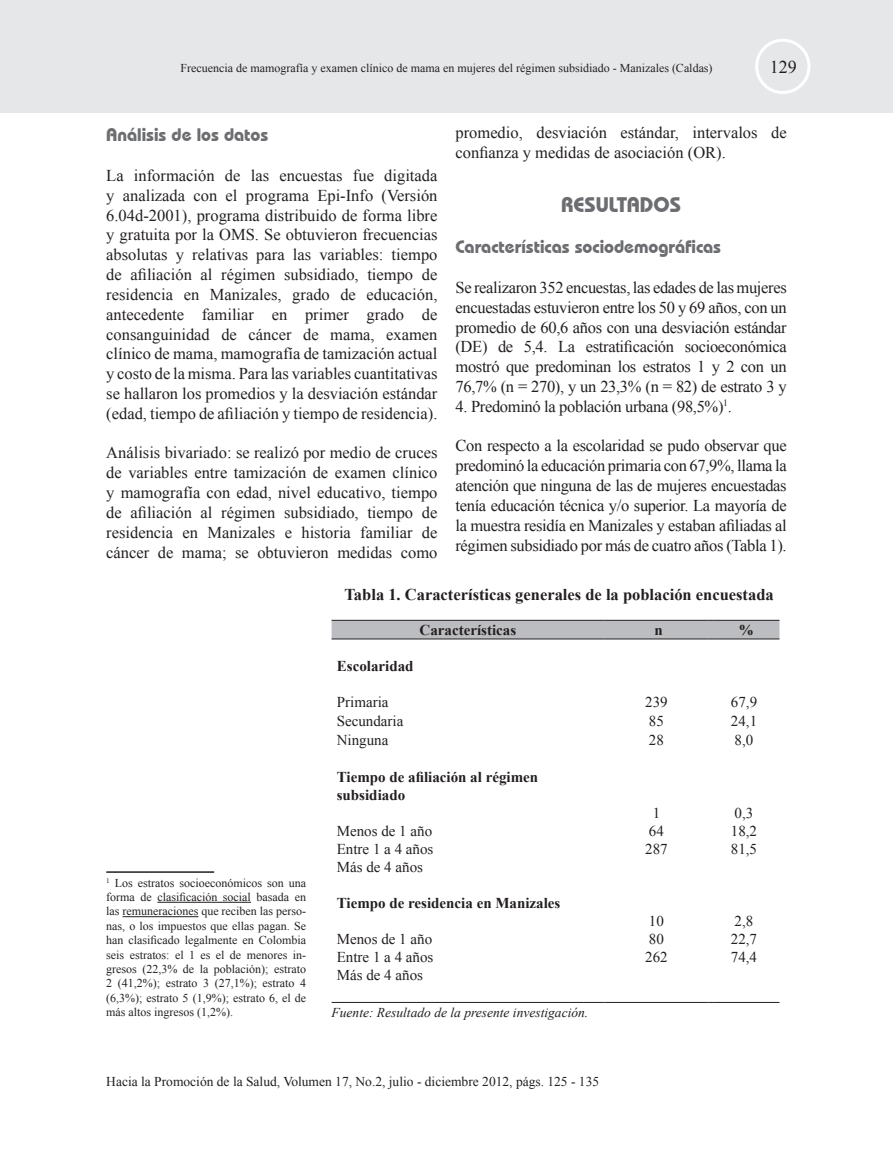
<style>
.page{position:relative;width:893px;height:1149px;background:#fff}
.page>*{position:absolute;margin:0;border:0;box-sizing:border-box;transform-origin:0 0}
.t1{font:700 21px "Bauhaus IT Cby BT";color:#6c6d70}
.t2{font:700 18px "Bauhaus IT Cby BT";color:#6c6d70}
.t3{font:18px "Times New Roman";color:#231f20}
.t4{font:16.5px/19.8px "Times New Roman";color:#231f20;text-align:justify}
.t5{font:700 16.5px "Times New Roman";color:#231f20}
.t6{font:16.5px "Times New Roman";letter-spacing:-.02em;color:#231f20}
.t7{font:15px/18px "Times New Roman";color:#231f20}
.t8{font:700 15px/18px "Times New Roman";color:#231f20}
.t9{font:13.5px "Times New Roman";color:#231f20}
.t10{font:italic 13.5px "Times New Roman";color:#231f20}
.t11{font:12px/14.4px "Times New Roman";color:#231f20;text-align:justify}
</style>
<div class="page">
<div style="left:0;top:0;width:893px;height:113px;background:#e6e7e9"></div>
<div style="left:755px;top:39px;width:55px;height:55px;border:3px solid #fff;border-radius:50%"></div>
<hr style="left:106px;top:871px;width:108px;height:1px;background:#231f20">
<hr style="left:157px;top:901px;width:94px;height:1px;background:#231f20">
<hr style="left:123px;top:916px;width:75px;height:1px;background:#231f20">
<svg style="left:332px;top:619px;width:447px;height:20px;background:#b3b4b7"></svg>
<hr style="left:713px;top:638px;width:66px;height:1px;background:#231f20">
<hr style="left:332px;top:1001px;width:272px;height:1px;background:#231f20">
<hr style="left:604px;top:1001px;width:105px;height:1px;background:#231f20">
<hr style="left:713px;top:1001px;width:66px;height:1px;background:#231f20">
<p class="t11" style="left:180px;top:61px;width:534px">Frecuencia de mamografía y examen clínico de mama en mujeres del régimen subsidiado - Manizales (Caldas)</p>
<p class="t3" style="left:770px;top:55px;width:28px">129</p>
<p class="t2" style="left:106px;top:124px;width:164px">Análisis de los datos</p>
<p class="t4" style="left:106px;top:165px;width:333px">La información de las encuestas fue digitada y analizada con el programa Epi-Info (Versión 6.04d-2001), programa distribuido de forma libre y gratuita por la OMS. Se obtuvieron frecuencias absolutas y relativas para las variables: tiempo de afiliación al régimen subsidiado, tiempo de residencia en Manizales, grado de educación, antecedente familiar en primer grado de consanguinidad de cáncer de mama, examen clínico de mama, mamografía de tamización actual y costo de la misma. Para las variables cuantitativas se hallaron los promedios y la desviación estándar (edad, tiempo de afiliación y tiempo de residencia).</p>
<p class="t4" style="left:106px;top:442px;width:333px">Análisis bivariado: se realizó por medio de cruces de variables entre tamización de examen clínico y mamografía con edad, nivel educativo, tiempo de afiliación al régimen subsidiado, tiempo de residencia en Manizales e historia familiar de cáncer de mama; se obtuvieron medidas como</p>
<p class="t4" style="left:455px;top:123px;width:333px">promedio, desviación estándar, intervalos de confianza y medidas de asociación (OR).</p>
<p class="t1" style="left:561px;top:191px;width:121px">RESULTADOS</p>
<p class="t2" style="left:455px;top:236px;width:267px">Características sociodemográficas</p>
<p class="t4" style="left:455px;top:277px;width:333px">Se realizaron 352 encuestas, las edades de las mujeres encuestadas estuvieron entre los 50 y 69 años, con un promedio de 60,6 años con una desviación estándar (DE) de 5,4. La estratificación socioeconómica mostró que predominan los estratos 1 y 2 con un 76,7% (n = 270), y un 23,3% (n = 82) de estrato 3 y</p>
<p class="t6" style="left:455px;top:395px;width:278px">4. Predominó la población urbana (98,5%)<sup>1</sup>.</p>
<p class="t4" style="left:455px;top:435px;width:333px">Con respecto a la escolaridad se pudo observar que predominó la educación primaria con 67,9%, llama la atención que ninguna de las de mujeres encuestadas tenía educación técnica y/o superior. La mayoría de la muestra residía en Manizales y estaban afiliadas al régimen subsidiado por más de cuatro años (Tabla 1).</p>
<p class="t11" style="left:106px;top:874px;width:201px"><sup>1</sup> Los estratos socioeconómicos son una forma de clasificación social basada en las remuneraciones que reciben las perso&shy;nas, o los impuestos que ellas pagan. Se han clasificado legalmente en Colombia seis estratos: el 1 es el de menores in&shy;gresos (22,3% de la población); estrato 2 (41,2%); estrato 3 (27,1%); estrato 4 (6,3%); estrato 5 (1,9%); estrato 6, el de más altos ingresos (1,2%).</p>
<p class="t5" style="left:344px;top:582px;width:431px">Tabla 1. Características generales de la población encuestada</p>
<p class="t8" style="left:420px;top:620px;width:98px">Características</p>
<p class="t8" style="left:655px;top:620px;width:10px">n</p>
<p class="t8" style="left:739px;top:620px;width:16px">%</p>
<p class="t8" style="left:337px;top:656px;width:78px">Escolaridad</p>
<p class="t7" style="left:337px;top:693px;width:53px">Primaria</p>
<p class="t7" style="left:645px;top:693px;width:24px">239</p>
<p class="t7" style="left:731px;top:693px;width:28px">67,9</p>
<p class="t7" style="left:337px;top:712px;width:68px">Secundaria</p>
<p class="t7" style="left:649px;top:712px;width:16px">85</p>
<p class="t7" style="left:731px;top:712px;width:28px">24,1</p>
<p class="t7" style="left:337px;top:730px;width:53px">Ninguna</p>
<p class="t7" style="left:649px;top:730px;width:16px">28</p>
<p class="t7" style="left:735px;top:730px;width:20px">8,0</p>
<p class="t8" style="left:337px;top:767px;width:203px">Tiempo de afiliación al régimen subsidiado</p>
<p class="t7" style="left:337px;top:821px;width:98px;text-align:justify">Menos de 1 año Entre 1 a 4 años Más de 4 años</p>
<p class="t8" style="left:337px;top:893px;width:225px">Tiempo de residencia en Manizales</p>
<p class="t7" style="left:337px;top:929px;width:98px;text-align:justify">Menos de 1 año Entre 1 a 4 años Más de 4 años</p>
<p class="t7" style="left:731px;top:803px;width:28px">0,3<br>18,2<br>81,5</p>
<p class="t7" style="left:645px;top:803px;width:24px;text-align:center">1<br>64<br>287</p>
<p class="t7" style="left:731px;top:911px;width:28px">2,8<br>22,7<br>74,4</p>
<p class="t7" style="left:645px;top:911px;width:24px">10<br>80<br>262</p>
<p class="t10" style="left:332px;top:1003px;width:258px">Fuente: Resultado de la presente investigación.</p>
<p class="t9" style="left:106px;top:1072px;width:494px">Hacia la Promoción de la Salud, Volumen 17, No.2, julio - diciembre 2012, págs. 125 - 135</p>
</div>
